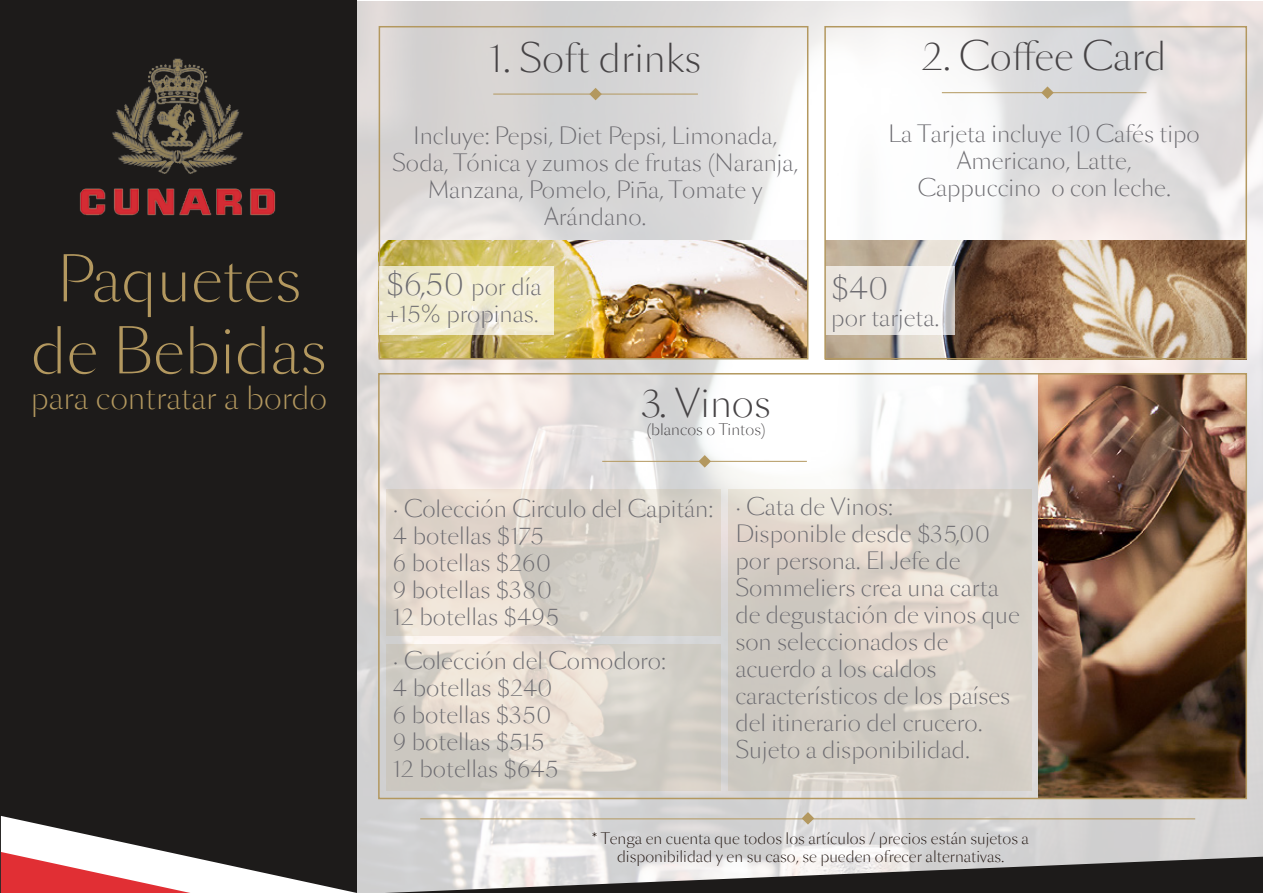
<style>
.page{position:relative;width:1263px;height:893px;background:#fff}
.page>*{position:absolute;margin:0;border:0;box-sizing:border-box;transform-origin:0 0}
.t1{font:300 60px/72px "Sang Bleu BP Sans";color:#b3985f;text-align:center}
.t2{font:300 37.5px "Sang Bleu BP Sans";color:#464345}
.t3{font:300 30px "Sang Bleu BP Sans";color:#b3985f}
.t4{font:300 30px "Sang Bleu BP Sans";color:#6c6b70}
.t5{font:300 22.5px/27px "Sang Bleu BP Sans";color:#6c6b70}
.t6{font:300 15px/18px "Sang Bleu BP Sans";color:#1e120d;text-align:center}
.t7{font:300 15px "Sang Bleu BP Sans";color:#464345}
.s1{font-size:30px}
</style>
<div class="page">
<img style="left:357px;top:2px;width:906px;height:891px">
<img style="left:382px;top:241px;width:423px;height:116px">
<img style="left:827px;top:241px;width:417px;height:116px">
<svg style="left:385px;top:857px;width:878px;height:36px;background:#7f7d7c"></svg>
<hr style="left:942px;top:92px;width:204px;height:1px;background:#b3985f">
<hr style="left:493px;top:94px;width:205px;height:1px;background:#b3985f">
<hr style="left:602px;top:461px;width:205px;height:1px;background:#b3985f">
<svg style="left:1041px;top:86px;width:13px;height:13px"></svg>
<svg style="left:589px;top:88px;width:13px;height:12px"></svg>
<svg style="left:698px;top:455px;width:13px;height:13px"></svg>
<hr style="left:420px;top:818px;width:775px;height:1px;background:#b3985f">
<svg style="left:802px;top:812px;width:12px;height:13px"></svg>
<div style="left:0;top:0;width:357px;height:893px;background:#1d1b1a"></div>
<svg style="left:1px;top:816px;width:356px;height:77px"></svg>
<img style="left:79px;top:58px;width:197px;height:158px">
<svg style="left:386px;top:489px;width:335px;height:147px;background:#dcd4cb"></svg>
<svg style="left:386px;top:644px;width:335px;height:147px;background:#dbd4cb"></svg>
<svg style="left:728px;top:489px;width:303px;height:302px;background:#d6d0c7"></svg>
<svg style="left:827px;top:266px;width:127px;height:68px;fill:#ebe7e0"></svg>
<img style="left:1038px;top:376px;width:206px;height:420px">
<div style="left:378px;top:373px;width:869px;height:426px;border:2px solid #b3985f"></div>
<div style="left:824px;top:26px;width:423px;height:334px;border:2px solid #b3985f"></div>
<div style="left:379px;top:26px;width:429px;height:334px;border:2px solid #b3985f"></div>
<svg style="left:379px;top:266px;width:174px;height:68px;background:#f0ebd2"></svg>
<h1 class="t1" style="left:31px;top:242px;width:297px">Paquetes de Bebidas</h1>
<h3 class="t3" style="left:31px;top:377px;width:298px">para contratar a bordo</h3>
<h2 class="t2" style="left:489px;top:31px;width:214px">1. Soft drinks</h2>
<p class="t5" style="left:392px;top:121px;width:407px;text-align:center">Incluye: Pepsi, Diet Pepsi, Limonada,<br>Soda, Tónica y zumos de frutas (Naranja,<br>Manzana, Pomelo, Piña, Tomate y<br>Arándano.</p>
<h2 class="t2" style="left:922px;top:30px;width:246px">2. Coffee Card</h2>
<p class="t5" style="left:888px;top:120px;width:313px;text-align:center">La Tarjeta incluye 10 Cafés tipo<br>Americano, Latte,<br>Cappuccino o con leche.</p>
<p class="t5" style="left:386px;top:273px;width:157px"><span class="s1">$6,50</span> por día +15% propinas.</p>
<h3 class="t4" style="left:831px;top:267px;width:59px">$40</h3>
<p class="t5" style="left:831px;top:304px;width:109px">por tarjeta.</p>
<h2 class="t2" style="left:641px;top:376px;width:131px">3. Vinos</h2>
<p class="t7" style="left:646px;top:419px;width:121px">(blancos o Tintos)</p>
<p class="t5" style="left:393px;top:494px;width:322px">· Colección Circulo del Capitán:<br>4 botellas $175<br>6 botellas $260<br>9 botellas $380<br>12 botellas $495</p>
<p class="t5" style="left:393px;top:646px;width:274px">· Colección del Comodoro:<br>4 botellas $240<br>6 botellas $350<br>9 botellas $515<br>12 botellas $645</p>
<p class="t5" style="left:735px;top:493px;width:286px">· Cata de Vinos:<br>Disponible desde $35,00 por persona. El Jefe de<br>Sommeliers crea una carta de degustación de vinos que son seleccionados de acuerdo a los caldos característicos de los países del itinerario del crucero.<br>Sujeto a disponibilidad.</p>
<p class="t6" style="left:592px;top:829px;width:438px">* Tenga en cuenta que todos los artículos / precios están sujetos a disponibilidad y en su caso, se pueden ofrecer alternativas.</p>
</div>
